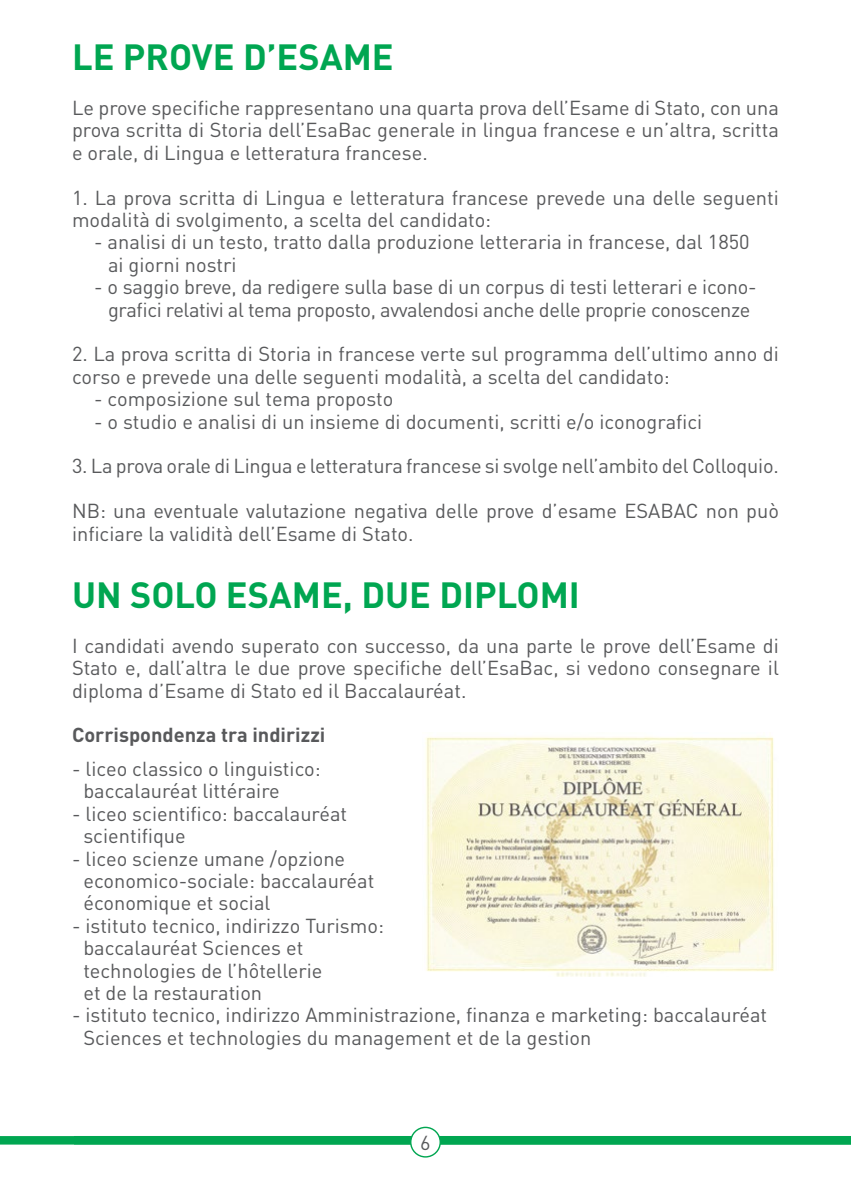
<style>
.page{position:relative;width:851px;height:1191px;background:#fff}
.page>*{position:absolute;margin:0;border:0;box-sizing:border-box;transform-origin:0 0}
.t1{font:700 36px "DIN";color:#00a651}
.t2{font:20px/22.4px "DIN";color:#58595b}
.t3{font:20px/22.4px "DIN";letter-spacing:-.02em;color:#58595b;text-align:center}
.t4{font:700 20px "DIN";color:#58595b}
</style>
<div class="page">
<svg style="left:0;top:976px;width:850px;height:172px"></svg>
<div style="left:410px;top:1127px;width:30px;height:29px;background:#fff;border-radius:50%"></div>
<div style="left:410px;top:1126px;width:31px;height:31px;border:1px solid #00a651;border-radius:50%"></div>
<img style="left:425px;top:736px;width:349px;height:240px">
<h1 class="t1" style="left:72px;top:34px;width:227px">LE PROVE D’ESA</h1>
<h1 class="t1" style="left:342px;top:34px;width:48px">ME</h1>
<p class="t2" style="left:72px;top:96px;width:708px;text-align:justify">Le prove specifiche rappresentano una quarta prova dell’Esame di Stato, con una prova scritta di Storia dell’EsaBac generale in lingua francese e un’altra, scritta e orale, di Lingua e letteratura francese.</p>
<p class="t2" style="left:72px;top:186px;width:708px">1. La prova scritta di Lingua e letteratura francese prevede una delle seguenti modalità di svolgimento, a scelta del candidato:</p>
<p class="t2" style="left:108px;top:231px;width:643px;text-indent:-14px">- analisi di un testo, tratto dalla produzione letteraria in francese, dal 1850 ai giorni nostri</p>
<p class="t3" style="left:94px;top:275px;width:664px">- o saggio breve, da redigere sulla base di un corpus di testi letterari e icono&shy;grafici relativi al tema proposto, avvalendosi anche delle proprie conoscenze</p>
<p class="t2" style="left:72px;top:343px;width:708px">2. La prova scritta di Storia in francese verte sul programma dell’ultimo anno di corso e prevede una delle seguenti modalità, a scelta del candidato:</p>
<p class="t2" style="left:94px;top:387px;width:301px">- composizione sul tema proposto</p>
<p class="t2" style="left:94px;top:410px;width:609px">- o studio e analisi di un insieme di documenti, scritti e/o iconografici</p>
<p class="t2" style="left:72px;top:455px;width:708px">3. La prova orale di Lingua e letteratura francese si svolge nell’ambito del Colloquio.</p>
<p class="t2" style="left:72px;top:499px;width:708px">NB: una eventuale valutazione negativa delle prove d’esame ESABAC non può inficiare la validità dell’Esame di Stato.</p>
<h1 class="t1" style="left:72px;top:571px;width:176px">UN SOLO ESA</h1>
<h1 class="t1" style="left:292px;top:571px;width:289px">ME, DUE DIPLOMI</h1>
<p class="t2" style="left:72px;top:634px;width:708px;text-align:justify">I candidati avendo superato con successo, da una parte le prove dell’Esame di Stato e, dall’altra le due prove specifiche dell’EsaBac, si vedono consegnare il diploma d’Esame di Stato ed il Baccalauréat.</p>
<p class="t4" style="left:72px;top:722px;width:255px">CORRISPONDENZA TRA INDIRIZZI</p>
<p class="t2" style="left:83px;top:757px;width:239px;text-indent:-11px">- liceo classico o linguistico: baccalauréat littéraire</p>
<p class="t2" style="left:83px;top:802px;width:265px;text-indent:-11px">- liceo scientifico: baccalauréat scientifique</p>
<p class="t2" style="left:83px;top:847px;width:292px;text-indent:-11px">- liceo scienze umane /opzione economico-sociale: baccalauréat économique et social</p>
<p class="t2" style="left:83px;top:914px;width:302px;text-indent:-11px">- istituto tecnico, indirizzo Turismo: baccalauréat Sciences et technologies de l’hôtellerie<br>et de la restauration</p>
<p class="t2" style="left:83px;top:1003px;width:685px;text-indent:-11px">- istituto tecnico, indirizzo Amministrazione, finanza e marketing: baccalauréat<br>Sciences et technologies du management et de la gestion</p>
<p class="t2" style="left:420px;top:1131px;width:12px">6</p>
</div>
